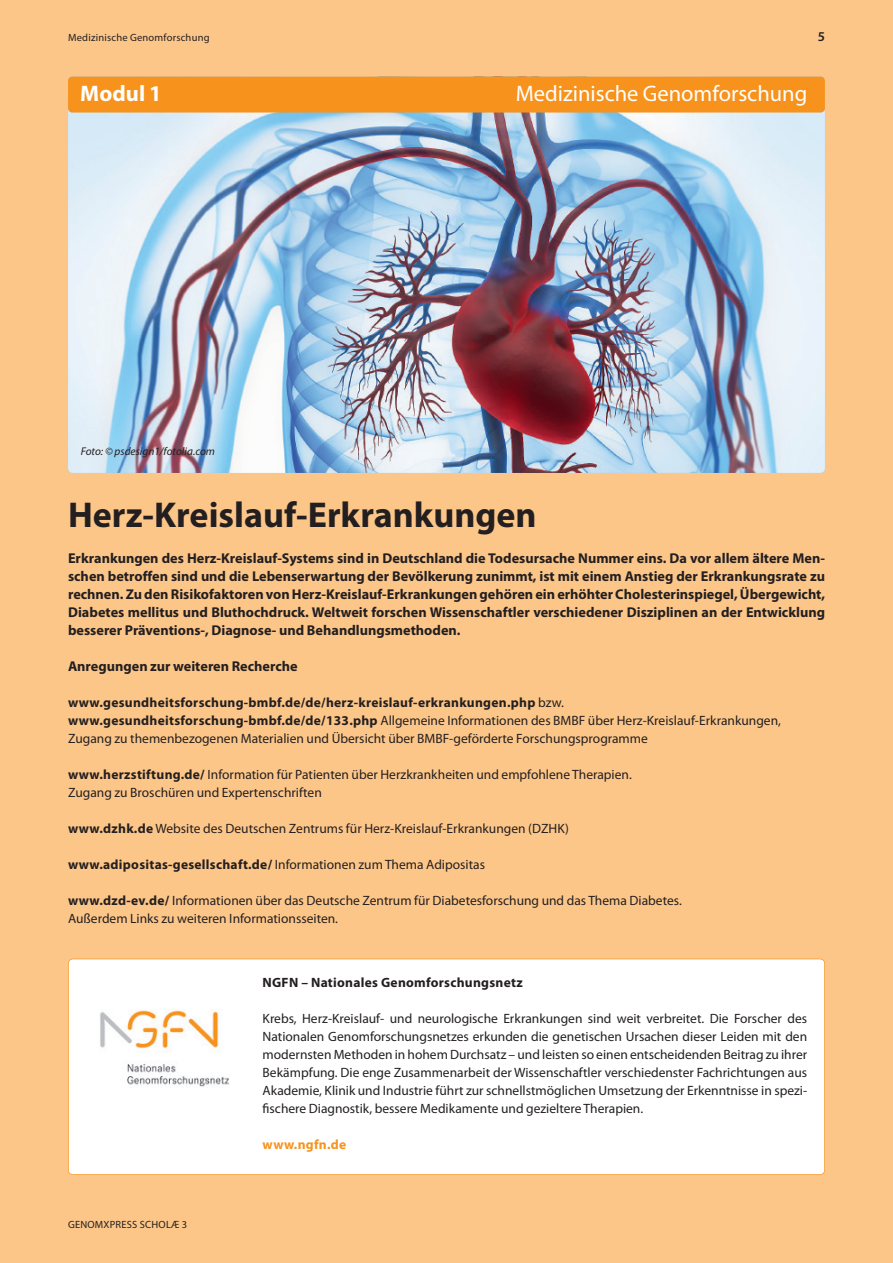
<style>
.page{position:relative;width:893px;height:1263px;background:#fdc689}
.page>*{position:absolute;margin:0;border:0;box-sizing:border-box;transform-origin:0 0}
.t1{font:700 36px "Myriad Pro";color:#231f20}
.t2{font:22.5px "Myriad Pro";color:#fff}
.t3{font:700 22.5px "Myriad Pro";color:#fff}
.t4{font:700 14.25px/18px "Myriad Pro";color:#231f20;text-align:justify}
.t5{font:13.5px/18px "Myriad Pro";color:#231f20}
.t6{font:700 13.5px "Myriad Pro";letter-spacing:.02em;color:#231f20}
.t7{font:700 13.5px "Myriad Pro";letter-spacing:.02em;color:#f7931d}
.t8{font:600 13.5px "Myriad Pro";color:#231f20}
.t9{font:italic 11.25px "Myriad Pro";color:#231f20}
.t10{font:10.5px "Myriad Pro";letter-spacing:.02em;color:#231f20}
.s1{font-weight:700}
.s2{font-weight:400}
</style>
<div class="page">
<img style="left:68px;top:77px;width:757px;height:396px;border-radius:4px">
<div style="left:69px;top:959px;width:755px;height:215px;background:#fff;border-radius:4px"></div>
<div style="left:68px;top:959px;width:757px;height:216px;border:1px solid #f7931d;border-radius:5px"></div>
<img style="left:100px;top:1010px;width:129px;height:77px">
<div style="left:68px;top:77px;width:757px;height:36px;background:#f7931d;border-radius:4px"></div>
<p class="t10" style="left:68px;top:33px;width:143px">Medizinische Genomforschung</p>
<p class="t8" style="left:818px;top:31px;width:9px">5</p>
<h2 class="t3" style="left:80px;top:85px;width:83px">Modul 1</h2>
<h2 class="t2" style="left:516px;top:85px;width:293px">Medizinische Genomforschung</h2>
<p class="t9" style="left:81px;top:447px;width:136px">Foto: © psdesign1/fotolia.com</p>
<h1 class="t1" style="left:68px;top:501px;width:470px">Herz-Kreislauf-Erkrankungen</h1>
<p class="t4" style="left:68px;top:550px;width:759px">Erkrankungen des Herz-Kreislauf-Systems sind in Deutschland die Todesursache Nummer eins. Da vor allem ältere Men&shy;schen betroffen sind und die Lebenserwartung der Bevölkerung zunimmt, ist mit einem Anstieg der Erkrankungsrate zu rechnen. Zu den Risikofaktoren von Herz-Kreislauf-Erkrankungen gehören ein erhöhter Cholesterinspiegel, Übergewicht, Diabetes mellitus und Bluthochdruck. Weltweit forschen Wissenschaftler verschiedener Disziplinen an der Entwicklung besserer Präventions-, Diagnose- und Behandlungsmethoden.</p>
<p class="t4" style="left:68px;top:658px;width:231px">Anregungen zur weiteren Recherche</p>
<p class="t5" style="left:68px;top:694px;width:714px"><span class="s1">www.gesundheitsforschung-bmbf.de/de/herz-kreislauf-erkrankungen.php</span> bzw. <span class="s1">www.gesundheitsforschung-bmbf.de/de/133.php</span> Allgemeine Informationen des BMBF über Herz-Kreislauf-Erkrankungen,<br>Zugang zu themenbezogenen Materialien und Übersicht über BMBF-geförderte Forschungsprogramme</p>
<p class="t5" style="left:68px;top:766px;width:565px"><span class="s1">www.herzstiftung.de/</span> Information für Patienten über Herzkrankheiten und empfohlene Therapien.<br>Zugang zu Broschüren und Expertenschriften</p>
<p class="t5" style="left:68px;top:820px;width:502px"><span class="s1">www.dzhk.de</span> Website des Deutschen Zentrums für Herz-Kreislauf-Erkrankungen (DZHK)</p>
<p class="t6" style="left:68px;top:859px;width:418px">www.adipositas-gesellschaft.de/ <span class="s2">Informationen zum Thema Adipositas</span></p>
<p class="t5" style="left:68px;top:892px;width:615px"><span class="s1">www.dzd-ev.de/</span> Informationen über das Deutsche Zentrum für Diabetesforschung und das Thema Diabetes.<br>Außerdem Links zu weiteren Informationsseiten.</p>
<p class="t10" style="left:68px;top:1221px;width:121px">GENOMXPRESS SCHOLÆ 3</p>
<p class="t6" style="left:263px;top:977px;width:262px">NGFN – Nationales Genomforschungsnetz</p>
<p class="t5" style="left:263px;top:1010px;width:546px;text-align:justify">Krebs, Herz-Kreislauf- und neurologische Erkrankungen sind weit verbreitet. Die Forscher des Nationalen Genomforschungsnetzes erkunden die genetischen Ursachen dieser Leiden mit den modernsten Methoden in hohem Durchsatz – und leisten so einen entscheidenden Beitrag zu ihrer Bekämpfung. Die enge Zusammenarbeit der Wissenschaftler verschiedenster Fachrichtungen aus Akademie, Klinik und Industrie führt zur schnellstmöglichen Umsetzung der Erkenntnisse in spezi&shy;fischere Diagnostik, bessere Medikamente und gezieltere Therapien.</p>
<p class="t7" style="left:263px;top:1139px;width:85px">www.ngfn.de</p>
</div>
